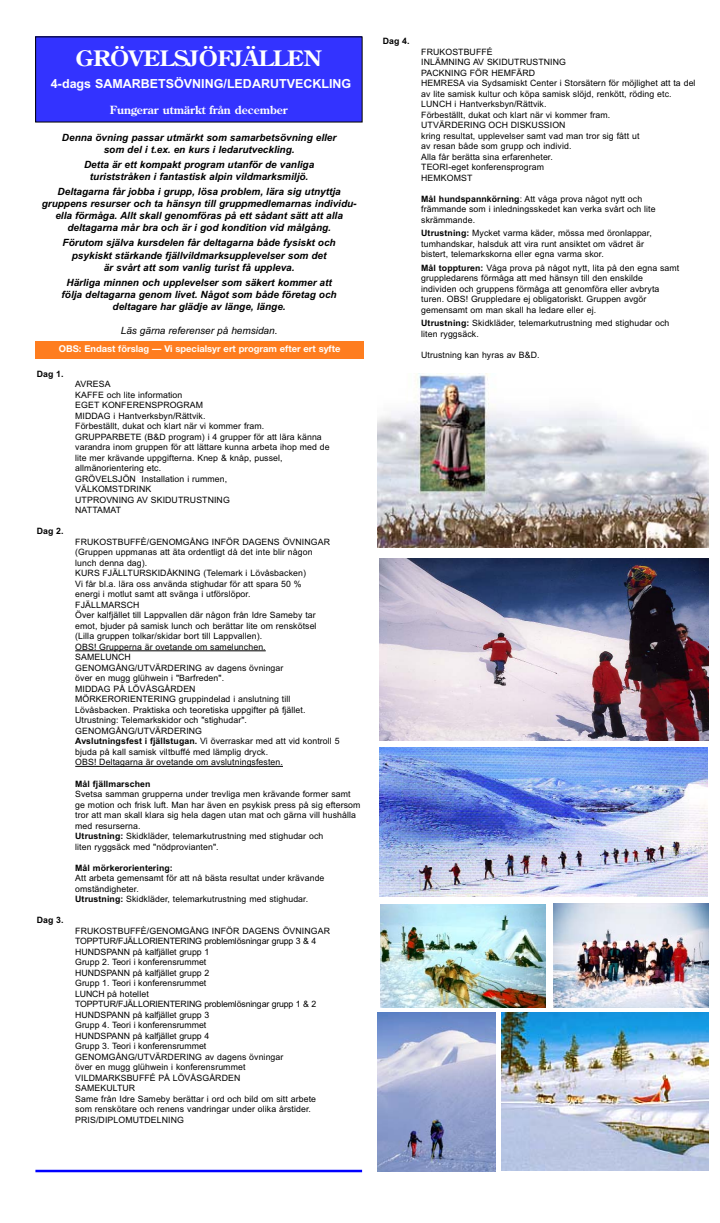
<style>
.page{position:relative;width:720px;height:1223px;background:#fff}
.page>*{position:absolute;margin:0;border:0;box-sizing:border-box;transform-origin:0 0}
.t1{font:700 21.25px "Century Old Style";letter-spacing:-.02em;color:#fff;scale:1.11 1}
.t2{font:12.5px "Arial Bold MS";color:#fff}
.t3{font:700 11.25px "Century Old Style";color:#fff}
.t4{font:10px/12px "Arial Bold Italic MS";color:#000;text-align:center}
.t5{font:10px "Arial Italic MS";color:#000}
.t6{font:700 9.38px "Helvetica Neue";color:#fff}
.t7{font:8.75px/10.5px "Arial MS";letter-spacing:.01em;color:#000}
.t8{font:8.75px "Arial Bold MS";letter-spacing:.01em;color:#000}
.s1{font-family:"Arial Bold MS"}
</style>
<div class="page">
<hr style="left:75px;top:650px;width:191px;height:1px;background:#000">
<hr style="left:75px;top:766px;width:208px;height:1px;background:#000">
<div style="left:36px;top:37px;width:326px;height:85px;background:#33f"></div>
<img style="left:501px;top:1012px;width:208px;height:158px">
<img style="left:378px;top:1012px;width:117px;height:159px">
<img style="left:379px;top:748px;width:329px;height:148px">
<img style="left:380px;top:558px;width:329px;height:182px">
<img style="left:553px;top:903px;width:156px;height:104px">
<img style="left:380px;top:904px;width:166px;height:103px">
<hr style="left:35px;top:1169px;width:327px;height:3px;background:#00f">
<div style="left:35px;top:341px;width:329px;height:18px;background:#fe7d1f"></div>
<img style="left:378px;top:374px;width:331px;height:174px">
<h1 class="t1" style="left:76px;top:50px;width:224px">GRÖVELSJÖFJÄLLEN</h1>
<h2 class="t2" style="left:51px;top:79px;width:302px">4-dags SAMARBETSÖVNING/LEDARUTVECKLING</h2>
<p class="t3" style="left:110px;top:105px;width:179px">Fungerar utmärkt från december</p>
<p class="t4" style="left:62px;top:132px;width:276px">Denna övning passar utmärkt som samarbetsövning eller som del i t.ex. en kurs i ledarutveckling.</p>
<p class="t4" style="left:84px;top:159px;width:232px">Detta är ett kompakt program utanför de vanliga turiststråken i fantastisk alpin vildmarksmiljö.</p>
<p class="t4" style="left:42px;top:187px;width:316px">Deltagarna får jobba i grupp, lösa problem, lära sig utnyttja gruppens resurser och ta hänsyn till gruppmedlemarnas individu&shy;ella förmåga. Allt skall genomföras på ett sådant sätt att alla deltagarna mår bra och är i god kondition vid målgång.</p>
<p class="t4" style="left:63px;top:238px;width:275px">Förutom själva kursdelen får deltagarna både fysiskt och psykiskt stärkande fjällvildmarksupplevelser som det<br>är svårt att som vanlig turist få uppleva.</p>
<p class="t4" style="left:62px;top:277px;width:277px">Härliga minnen och upplevelser som säkert kommer att följa deltagarna genom livet. Något som både företag och deltagare har glädje av länge, länge.</p>
<p class="t5" style="left:121px;top:327px;width:158px">Läs gärna referenser på hemsidan.</p>
<p class="t6" style="left:59px;top:345px;width:283px">OBS: Endast förslag — Vi specialsyr ert program efter ert syfte</p>
<p class="t8" style="left:37px;top:370px;width:28px">Dag 1.</p>
<p class="t8" style="left:37px;top:528px;width:28px">Dag 2.</p>
<p class="t8" style="left:37px;top:916px;width:28px">Dag 3.</p>
<p class="t7" style="left:75px;top:380px;width:256px">AVRESA<br>KAFFE och lite information<br>EGET KONFERENSPROGRAM<br>MIDDAG i Hantverksbyn/Rättvik.<br>Förbeställt, dukat och klart när vi kommer fram.<br>GRUPPARBETE (B&amp;D program) i 4 grupper för att lära känna varandra inom gruppen för att lättare kunna arbeta ihop med de lite mer krävande uppgifterna. Knep &amp; knåp, pussel, allmänorientering etc.<br>GRÖVELSJÖN Installation i rummen,<br>VÄLKOMSTDRINK<br>UTPROVNING AV SKIDUTRUSTNING<br>NATTAMAT</p>
<p class="t7" style="left:75px;top:537px;width:266px">FRUKOSTBUFFÈ/GENOMGÅNG INFÖR DAGENS ÖVNINGAR (Gruppen uppmanas att äta ordentligt då det inte blir någon<br>lunch denna dag).<br>KURS FJÄLLTURSKIDÅKNING (Telemark i Lövåsbacken)<br>Vi får bl.a. lära oss använda stighudar för att spara 50 %<br>energi i motlut samt att svänga i utförslöpor.<br>FJÄLLMARSCH<br>Över kalfjället till Lappvallen där någon från Idre Sameby tar emot, bjuder på samisk lunch och berättar lite om renskötsel<br>(Lilla gruppen tolkar/skidar bort till Lappvallen).<br>OBS! Grupperna är ovetande om samelunchen.<br>SAMELUNCH<br>GENOMGÅNG/UTVÄRDERING av dagens övningar<br>över en mugg glühwein i "Barfreden".<br>MIDDAG PÅ LÖVÅSGÅRDEN<br>MÖRKERORIENTERING gruppindelad i anslutning till Lövåsbacken. Praktiska och teoretiska uppgifter på fjället.<br>Utrustning: Telemarkskidor och "stighudar".<br>GENOMGÅNG/UTVÄRDERING<br><span class="s1">Avslutningsfest i fjällstugan.</span> Vi överraskar med att vid kontroll 5 bjuda på kall samisk viltbuffé med lämplig dryck.<br>OBS! Deltagarna är ovetande om avslutningsfesten.</p>
<p class="t8" style="left:75px;top:780px;width:77px">Mål fjällmarschen</p>
<p class="t7" style="left:75px;top:789px;width:287px">Svetsa samman grupperna under trevliga men krävande former samt ge motion och frisk luft. Man har även en psykisk press på sig eftersom tror att man skall klara sig hela dagen utan mat och gärna vill hushålla med resurserna.<br><span class="s1">Utrustning:</span> Skidkläder, telemarkutrustning med stighudar och<br>liten ryggsäck med "nödprovianten".</p>
<p class="t8" style="left:75px;top:864px;width:99px">Mål mörkerorientering:</p>
<p class="t7" style="left:75px;top:873px;width:251px">Att arbeta gemensamt för att nå bästa resultat under krävande omständigheter.<br><span class="s1">Utrustning:</span> Skidkläder, telemarkutrustning med stighudar.</p>
<p class="t7" style="left:75px;top:926px;width:256px">FRUKOSTBUFFÈ/GENOMGÅNG INFÖR DAGENS ÖVNINGAR TOPPTUR/FJÄLLORIENTERING problemlösningar grupp 3 &amp; 4<br>HUNDSPANN på kalfjället grupp 1<br>Grupp 2. Teori i konferensrummet<br>HUNDSPANN på kalfjället grupp 2<br>Grupp 1. Teori i konferensrummet<br>LUNCH på hotellet<br>TOPPTUR/FJÄLLORIENTERING problemlösningar grupp 1 &amp; 2<br>HUNDSPANN på kalfjället grupp 3<br>Grupp 4. Teori i konferensrummet<br>HUNDSPANN på kalfjället grupp 4<br>Grupp 3. Teori i konferensrummet GENOMGÅNG/UTVÄRDERING av dagens övningar<br>över en mugg glühwein i konferensrummet<br>VILDMARKSBUFFÉ PÅ LÖVÅSGÅRDEN<br>SAMEKULTUR<br>Same från Idre Sameby berättar i ord och bild om sitt arbete som renskötare och renens vandringar under olika årstider.<br>PRIS/DIPLOMUTDELNING</p>
<p class="t8" style="left:383px;top:38px;width:28px">Dag 4.</p>
<p class="t7" style="left:421px;top:47px;width:276px">FRUKOSTBUFFÉ<br>INLÄMNING AV SKIDUTRUSTNING<br>PACKNING FÖR HEMFÄRD<br>HEMRESA via Sydsamiskt Center i Storsätern för möjlighet att ta del av lite samisk kultur och köpa samisk slöjd, renkött, röding etc.<br>LUNCH i Hantverksbyn/Rättvik.<br>Förbeställt, dukat och klart när vi kommer fram.<br>UTVÄRDERING OCH DISKUSSION<br>kring resultat, upplevelser samt vad man tror sig fått ut<br>av resan både som grupp och individ.<br>Alla får berätta sina erfarenheter.<br>TEORI-eget konferensprogram<br>HEMKOMST</p>
<p class="t7" style="left:421px;top:194px;width:236px"><span class="s1">Mål hundspannkörning</span>: Att våga prova något nytt och främmande som i inledningsskedet kan verka svårt och lite skrämmande.</p>
<p class="t7" style="left:421px;top:229px;width:232px"><span class="s1">Utrustning:</span> Mycket varma käder, mössa med öronlappar, tumhandskar, halsduk att vira runt ansiktet om vädret är bistert, telemarkskorna eller egna varma skor.</p>
<p class="t7" style="left:421px;top:263px;width:260px"><span class="s1">Mål toppturen:</span> Våga prova på något nytt, lita på den egna samt gruppledarens förmåga att med hänsyn till den enskilde individen och gruppens förmåga att genomföra eller avbryta turen. OBS! Gruppledare ej obligatoriskt. Gruppen avgör gemensamt om man skall ha ledare eller ej.</p>
<p class="t7" style="left:421px;top:319px;width:250px"><span class="s1">Utrustning:</span> Skidkläder, telemarkutrustning med stighudar och liten ryggsäck.</p>
<p class="t7" style="left:421px;top:350px;width:120px">Utrustning kan hyras av B&amp;D.</p>
</div>
